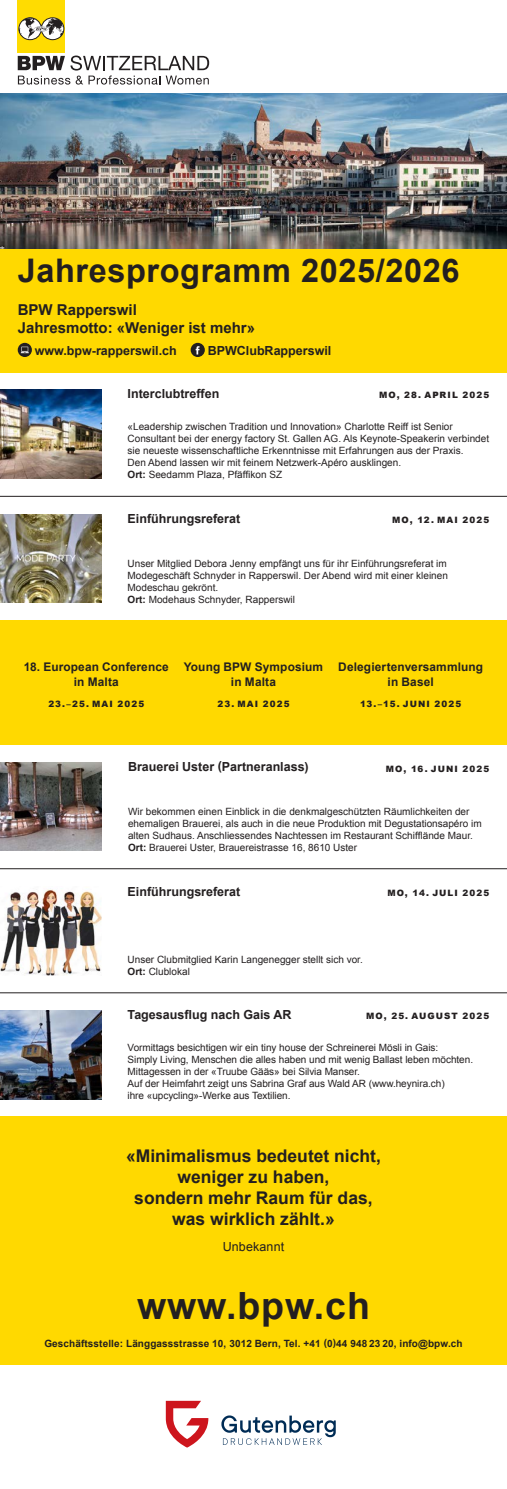
<style>
.page{position:relative;width:507px;height:1489px;background:#fff}
.page>*{position:absolute;margin:0;border:0;box-sizing:border-box;transform-origin:0 0}
.t1{font:700 37.5px "Arial";letter-spacing:.025em;color:#231f20}
.t2{font:700 32.5px "Arial";letter-spacing:.02em;color:#231f20}
.t3{font:700 17.5px/21px "Arial";color:#231f20;text-align:center}
.t4{font:700 15px/18px "Arial";color:#231f20}
.t5{font:700 12.5px "Arial";color:#231f20}
.t6{font:12.5px "Arial";letter-spacing:.01em;color:#231f20}
.t7{font:700 11.88px/15px "Arial";letter-spacing:.01em;color:#231f20;text-align:center}
.t8{font:10px/12px "Arial";color:#231f20}
.t9{font:700 10px "Arial";letter-spacing:.01em;color:#231f20}
.t10{font:900 8.75px "Arial";letter-spacing:.13em;color:#231f20}
.s1{font-weight:700}
</style>
<div class="page">
<div style="left:0;top:1116px;width:507px;height:248px;background:#ffd900"></div>
<div style="left:0;top:248px;width:507px;height:124px;background:#ffd900"></div>
<svg style="left:18px;top:343px;width:14px;height:14px"></svg>
<svg style="left:21px;top:346px;width:8px;height:7px"></svg>
<div style="left:191px;top:343px;width:14px;height:14px;background:#231f20;border-radius:50%"></div>
<svg style="left:196px;top:346px;width:3px;height:8px"></svg>
<div style="left:18px;top:0;width:47px;height:53px;background:#ffdc01"></div>
<svg style="left:18px;top:56px;width:191px;height:29px"></svg>
<svg style="left:19px;top:17px;width:45px;height:23px"></svg>
<div style="left:0;top:620px;width:507px;height:124px;background:#ffd900"></div>
<img style="left:0;top:94px;width:507px;height:154px">
<img style="left:0;top:514px;width:101px;height:88px">
<img style="left:0;top:762px;width:101px;height:88px">
<img style="left:0;top:390px;width:101px;height:88px">
<svg style="left:166px;top:1400px;width:42px;height:47px"></svg>
<svg style="left:221px;top:1415px;width:115px;height:29px"></svg>
<hr style="left:0;top:992px;width:507px;height:1px;background:#231f20">
<hr style="left:0;top:868px;width:507px;height:1px;background:#231f20">
<hr style="left:0;top:496px;width:507px;height:1px;background:#231f20">
<img style="left:0;top:1010px;width:101px;height:88px">
<img style="left:0;top:888px;width:101px;height:87px">
<h2 class="t2" style="left:18px;top:249px;width:443px">Jahresprogramm 2025/2026</h2>
<h3 class="t4" style="left:18px;top:301px;width:239px">BPW Rapperswil<br>Jahresmotto: «Weniger ist mehr»</h3>
<p class="t5" style="left:35px;top:342px;width:143px">www.bpw-rapperswil.ch</p>
<p class="t5" style="left:208px;top:342px;width:125px">BPWClubRapperswil</p>
<p class="t5" style="left:128px;top:385px;width:93px">Interclubtreffen</p>
<p class="t10" style="left:379px;top:389px;width:112px">MO, 28. APRIL 2025</p>
<p class="t8" style="left:128px;top:420px;width:363px">«Leadership zwischen Tradition und Innovation» Charlotte Reiff ist Senior Consultant bei der energy factory St. Gallen AG. Als Keynote-Speakerin verbindet sie neueste wissenschaftliche Erkenntnisse mit Erfahrungen aus der Praxis.<br>Den Abend lassen wir mit feinem Netzwerk-Apéro ausklingen.<br><span class="s1">Ort:</span> Seedamm Plaza, Pfäffikon SZ</p>
<p class="t5" style="left:128px;top:510px;width:114px">Einführungsreferat</p>
<p class="t10" style="left:392px;top:514px;width:99px">MO, 12. MAI 2025</p>
<p class="t8" style="left:128px;top:557px;width:322px">Unser Mitglied Debora Jenny empfängt uns für ihr Einführungsreferat im Modegeschäft Schnyder in Rapperswil. Der Abend wird mit einer kleinen Modeschau gekrönt.<br><span class="s1">Ort:</span> Modehaus Schnyder, Rapperswil</p>
<p class="t7" style="left:24px;top:659px;width:146px">18. European Conference in Malta</p>
<p class="t10" style="left:48px;top:697px;width:97px">23.–25. MAI 2025</p>
<p class="t7" style="left:184px;top:659px;width:141px">Young BPW Symposium in Malta</p>
<p class="t10" style="left:217px;top:697px;width:74px">23. MAI 2025</p>
<p class="t7" style="left:338px;top:659px;width:146px">Delegiertenversammlung in Basel</p>
<p class="t10" style="left:360px;top:697px;width:103px">13.–15. JUNI 2025</p>
<p class="t5" style="left:128px;top:758px;width:182px">Brauerei Uster (Partneranlass)</p>
<p class="t8" style="left:128px;top:805px;width:355px">Wir bekommen einen Einblick in die denkmalgeschützten Räumlichkeiten der ehemaligen Brauerei, als auch in die neue Produktion mit Degustationsapéro im alten Sudhaus. Anschliessendes Nachtessen im Restaurant Schifflände Maur.<br><span class="s1">Ort:</span> Brauerei Uster, Brauereistrasse 16, 8610 Uster</p>
<p class="t10" style="left:386px;top:762px;width:105px">MO, 16. JUNI 2025</p>
<p class="t5" style="left:128px;top:883px;width:114px">Einführungsreferat</p>
<p class="t8" style="left:128px;top:953px;width:237px">Unser Clubmitglied Karin Langenegger stellt sich vor.<br><span class="s1">Ort:</span> Clublokal</p>
<p class="t10" style="left:387px;top:886px;width:103px">MO, 14. JULI 2025</p>
<p class="t5" style="left:128px;top:1006px;width:165px">Tagesausflug nach Gais AR</p>
<p class="t8" style="left:128px;top:1041px;width:347px">Vormittags besichtigen wir ein tiny house der Schreinerei Mösli in Gais:<br>Simply Living, Menschen die alles haben und mit wenig Ballast leben möchten.<br>Mittagessen in der «Truube Gääs» bei Silvia Manser.<br>Auf der Heimfahrt zeigt uns Sabrina Graf aus Wald AR (www.heynira.ch)<br>ihre «upcycling»-Werke aus Textilien.</p>
<p class="t10" style="left:366px;top:1009px;width:125px">MO, 25. AUGUST 2025</p>
<h3 class="t3" style="left:126px;top:1145px;width:256px">«Minimalismus bedeutet nicht, weniger zu haben,<br>sondern mehr Raum für das, was wirklich zählt.»</h3>
<p class="t6" style="left:223px;top:1237px;width:63px">Unbekannt</p>
<h1 class="t1" style="left:137px;top:1281px;width:234px">www.bpw.ch</h1>
<p class="t9" style="left:44px;top:1336px;width:420px">Geschäftsstelle: Länggassstrasse 10, 3012 Bern, Tel. +41 (0)44 948 23 20, info@bpw.ch</p>
</div>
